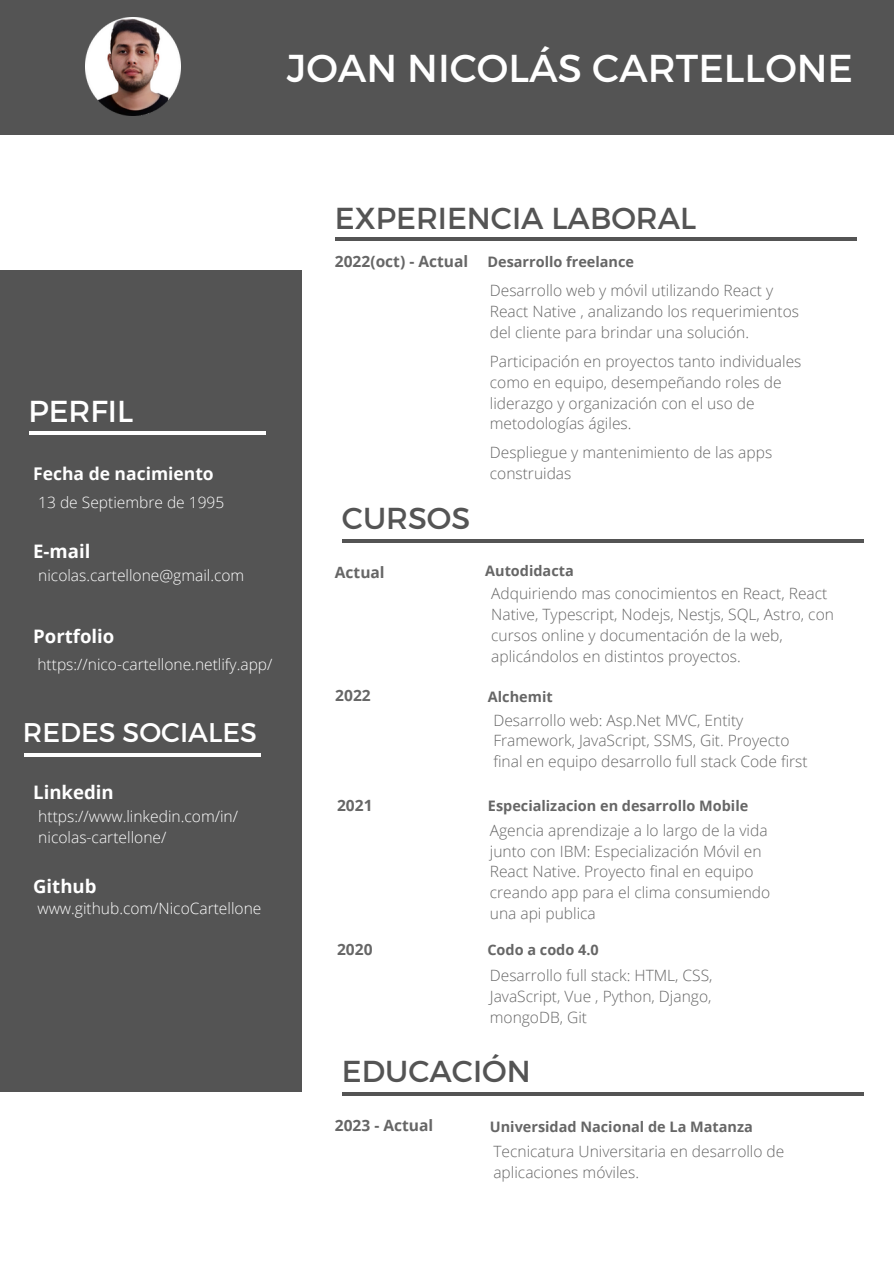
<style>
.page{position:relative;width:894px;height:1264px;background:#fff}
.page>*{position:absolute;margin:0;border:0;box-sizing:border-box;transform-origin:0 0}
.t1{font:38.85px "Montserrat";color:#fff}
.t2{font:30.3px "Montserrat";color:#545454}
.t3{font:30.3px "Montserrat";color:#fff}
.t4{font:27px "Montserrat";color:#fff}
.t5{font:700 18.6px "Open Sans";color:#fff}
.t6{font:700 17.55px "Open Sans";color:#fff}
.t7{font:300 15.6px/20.9px "Open Sans";color:#666}
.t8{font:300 15.6px/20.9px "Open Sans";color:#fff}
.t9{font:700 15.6px "Open Sans";color:#666}
.t10{font:700 14.4px "Open Sans";color:#666}
</style>
<div class="page">
<div style="left:1px;top:270px;width:300px;height:821px;background:#545454"></div>
<hr style="left:29px;top:431px;width:236px;height:4px;background:#fff">
<hr style="left:335px;top:237px;width:521px;height:3px;background:#545454">
<hr style="left:342px;top:1092px;width:521px;height:3px;background:#545454">
<hr style="left:24px;top:753px;width:236px;height:3px;background:#fff">
<div style="left:0;top:0;width:893px;height:134px;background:#545454"></div>
<img style="left:86px;top:17px;width:94px;height:98px">
<hr style="left:342px;top:539px;width:521px;height:4px;background:#545454">
<p class="t1" style="left:287px;top:43px;width:567px">JOAN NICOLÁS CARTELLONE</p>
<p class="t3" style="left:28px;top:391px;width:106px">PERFIL</p>
<p class="t6" style="left:33px;top:461px;width:182px">Fecha de nacimiento</p>
<p class="t8" style="left:38px;top:491px;width:187px">13 de Septiembre de 1995</p>
<p class="t5" style="left:33px;top:538px;width:59px">E-mail</p>
<p class="t8" style="left:38px;top:564px;width:207px">nicolas.cartellone@gmail.com</p>
<p class="t5" style="left:33px;top:623px;width:83px">Portfolio</p>
<p class="t8" style="left:37px;top:654px;width:236px">https://nico-cartellone.netlify.app/</p>
<p class="t4" style="left:23px;top:714px;width:235px">REDES SOCIALES</p>
<p class="t5" style="left:33px;top:778px;width:82px">Linkedin</p>
<p class="t8" style="left:38px;top:806px;width:201px">https://www.linkedin.com/in/ nicolas-cartellone/</p>
<p class="t5" style="left:33px;top:873px;width:65px">Github</p>
<p class="t8" style="left:37px;top:897px;width:225px">www.github.com/NicoCartellone</p>
<p class="t2" style="left:335px;top:198px;width:363px">EXPERIENCIA LABORAL</p>
<p class="t9" style="left:335px;top:250px;width:135px">2022(oct) - Actual</p>
<p class="t10" style="left:487px;top:252px;width:148px">Desarrollo freelance</p>
<p class="t7" style="left:489px;top:280px;width:310px">Desarrollo web y móvil utilizando React y<br>React Native , analizando los requerimientos del cliente para brindar una solución.</p>
<p class="t2" style="left:342px;top:499px;width:130px">CURSOS</p>
<p class="t7" style="left:489px;top:350px;width:313px">Participación en proyectos tanto individuales como en equipo, desempeñando roles de liderazgo y organización con el uso de metodologías ágiles.</p>
<p class="t7" style="left:489px;top:442px;width:284px">Despliegue y mantenimiento de las apps construidas</p>
<p class="t9" style="left:335px;top:561px;width:51px">Actual</p>
<p class="t10" style="left:485px;top:560px;width:90px">Autodidacta</p>
<p class="t7" style="left:491px;top:582px;width:344px">Adquiriendo mas conocimientos en React, React Native, Typescript, Nodejs, Nestjs, SQL, Astro, con cursos online y documentación de la web, aplicándolos en distintos proyectos.</p>
<p class="t9" style="left:335px;top:684px;width:37px">2022</p>
<p class="t10" style="left:488px;top:686px;width:66px">Alchemit</p>
<p class="t7" style="left:493px;top:709px;width:316px">Desarrollo web: Asp.Net MVC, Entity<br>Framework, JavaScript, SSMS, Git. Proyecto final en equipo desarrollo full stack Code first</p>
<p class="t9" style="left:337px;top:794px;width:37px">2021</p>
<p class="t10" style="left:488px;top:795px;width:262px">Especializacion en desarrollo Mobile</p>
<p class="t7" style="left:489px;top:819px;width:282px">Agencia aprendizaje a lo largo de la vida junto con IBM: Especialización Móvil en React Native. Proyecto final en equipo creando app para el clima consumiendo una api publica</p>
<p class="t9" style="left:337px;top:938px;width:37px">2020</p>
<p class="t10" style="left:487px;top:940px;width:113px">Codo a codo 4.0</p>
<p class="t7" style="left:489px;top:964px;width:224px;text-align:justify">Desarrollo full stack: HTML, CSS, JavaScript, Vue , Python, Django, mongoDB, Git</p>
<p class="t2" style="left:342px;top:1051px;width:190px">EDUCACIÓN</p>
<p class="t9" style="left:335px;top:1114px;width:100px">2023 - Actual</p>
<p class="t10" style="left:489px;top:1116px;width:264px">Universidad Nacional de La Matanza</p>
<p class="t7" style="left:493px;top:1140px;width:292px">Tecnicatura Universitaria en desarrollo de aplicaciones móviles.</p>
</div>
